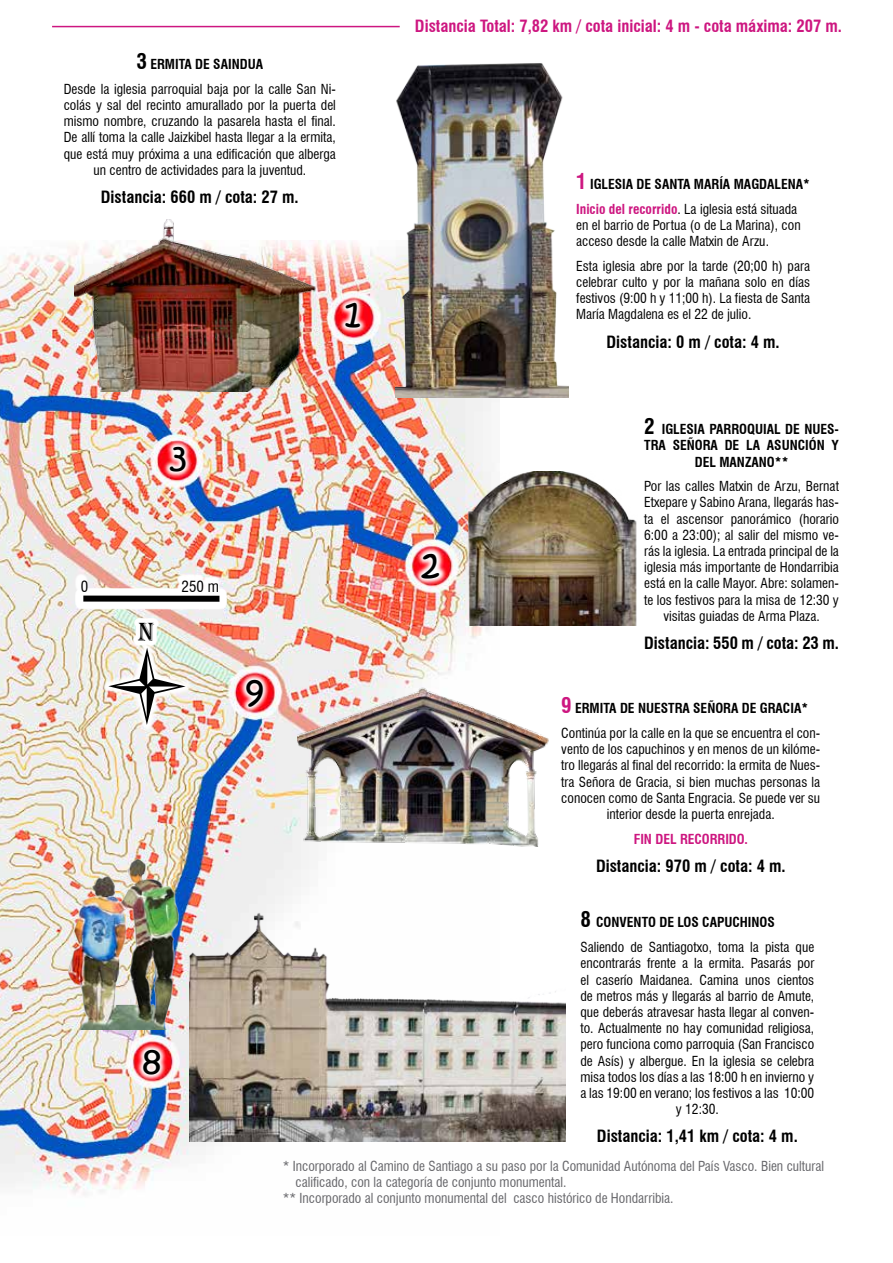
<style>
.page{position:relative;width:893px;height:1263px;background:#fff}
.page>*{position:absolute;margin:0;border:0;box-sizing:border-box;transform-origin:0 0}
.t1{font:90px "Webdings";color:#000}
.t2{font:36px "Kristen ITC";color:#000}
.t3{font:27px "Algerian";color:#000}
.t4{font:700 condensed 16.5px "Swiss 721 BT";color:#000}
.t5{font:700 condensed 16.5px "Swiss 721 BT";color:#cd1680}
.t6{font:condensed 15px "Swiss 721 BT";color:#000}
.t7{font:condensed 13.5px/16.2px "Swiss 721 BT";color:#000;text-align:center}
.t8{font:condensed 13.5px "Swiss 721 BT";color:#67676b}
.t9{font:700 condensed 13.5px/16.2px "Swiss 721 BT";color:#000;text-align:center}
.t10{font:700 condensed 13.5px "Swiss 721 BT";color:#cd1680}
.s1{font-weight:700;font-size:21px}
.s2{font-weight:700}
.s3{font-size:21px;color:#cd1680}
.s4{color:#cd1680}
.s5{font-weight:400}
.s6{font-size:21px}
.s7{font-weight:700;font-size:21px;color:#cd1680}
</style>
<div class="page">
<img style="left:0;top:240px;width:492px;height:955px">
<svg style="left:414px;top:546px;width:33px;height:40px"></svg>
<svg style="left:163px;top:440px;width:30px;height:38px"></svg>
<svg style="left:338px;top:296px;width:29px;height:39px"></svg>
<svg style="left:136px;top:1042px;width:31px;height:39px"></svg>
<svg style="left:239px;top:673px;width:31px;height:41px"></svg>
<img style="left:298px;top:682px;width:251px;height:164px">
<img style="left:189px;top:906px;width:377px;height:236px">
<img style="left:468px;top:471px;width:169px;height:155px">
<img style="left:395px;top:63px;width:173px;height:335px">
<img style="left:74px;top:219px;width:243px;height:172px">
<img style="left:101px;top:640px;width:92px;height:92px">
<div style="left:133px;top:618px;width:26px;height:27px;background:#fff"></div>
<img style="left:68px;top:850px;width:121px;height:179px">
<div style="left:76px;top:588px;width:151px;height:21px;background:#fff"></div>
<div style="left:83px;top:596px;width:136px;height:6px;background:#000"></div>
<svg style="left:75px;top:574px;width:145px;height:19px"></svg>
<hr style="left:52px;top:26px;width:348px;height:1px;background:#cd1680">
<p class="t7" style="left:64px;top:52px;width:274px;line-height:24.8px"><span class="s1">3</span> <span class="s2">ERMITA DE SAINDUA<br></span>Desde la iglesia parroquial baja por la calle San Ni-</p>
<p class="t7" style="left:64px;top:97px;width:274px">colás y sal del recinto amurallado por la puerta del mismo nombre, cruzando la pasarela hasta el final.<br>De allí toma la calle Jaizkibel hasta llegar a la ermita, que está muy próxima a una edificación que alberga un centro de actividades para la juventud.</p>
<p class="t4" style="left:101px;top:187px;width:199px">Distancia: 660 m / cota: 27 m.</p>
<h2 class="t2" style="left:344px;top:290px;width:18px">1</h2>
<h2 class="t2" style="left:170px;top:434px;width:18px">3</h2>
<p class="t6" style="left:81px;top:578px;width:9px">0</p>
<p class="t6" style="left:182px;top:578px;width:39px">250 m</p>
<h3 class="t3" style="left:138px;top:617px;width:18px">N</h3>
<h1 class="t1" style="left:102px;top:641px;width:91px">●</h1>
<h2 class="t2" style="left:245px;top:667px;width:20px">9</h2>
<h2 class="t2" style="left:142px;top:1037px;width:21px">8</h2>
<p class="t5" style="left:415px;top:16px;width:428px">Distancia Total: 7,82 km / cota inicial: 4 m - cota máxima: 207 m.</p>
<h2 class="t2" style="left:421px;top:541px;width:19px">2</h2>
<p class="t9" style="left:576px;top:172px;width:235px;line-height:24.8px;text-align:left"><span class="s3">1</span> IGLESIA DE SANTA MARÍA MAGDALENA*<br><span class="s4">Inicio del recorrido</span><span class="s5">. La iglesia está situada</span></p>
<p class="t7" style="left:576px;top:217px;width:226px;text-align:left">en el barrio de Portua (o de La Marina), con acceso desde la calle Matxin de Arzu.</p>
<p class="t7" style="left:576px;top:258px;width:235px;text-align:justify">Esta iglesia abre por la tarde (20;00 h) para celebrar culto y por la mañana solo en días festivos (9:00 h y 11;00 h). La fiesta de Santa María Magdalena es el 22 de julio.</p>
<p class="t4" style="left:607px;top:332px;width:175px">Distancia: 0 m / cota: 4 m.</p>
<p class="t9" style="left:644px;top:421px;width:196px"><span class="s6">2</span> IGLESIA PARROQUIAL DE NUES-<br>TRA SEÑORA DE LA ASUNCIÓN Y<br>DEL MANZANO**</p>
<p class="t7" style="left:644px;top:478px;width:196px">Por las calles Matxin de Arzu, Bernat Etxepare y Sabino Arana, llegarás has&shy;ta el ascensor panorámico (horario 6:00 a 23:00); al salir del mismo ve&shy;rás la iglesia. La entrada principal de la iglesia más importante de Hondarribia está en la calle Mayor. Abre: solamen&shy;te los festivos para la misa de 12:30 y visitas guiadas de Arma Plaza.</p>
<p class="t4" style="left:644px;top:633px;width:196px">Distancia: 550 m / cota: 23 m.</p>
<p class="t7" style="left:561px;top:696px;width:260px;line-height:24.8px;text-align:left"><span class="s7">9</span> <span class="s2">ERMITA DE NUESTRA SEÑORA DE GRACIA*<br></span>Continúa por la calle en la que se encuentra el con-</p>
<p class="t7" style="left:561px;top:741px;width:260px">vento de los capuchinos y en menos de un kilóme&shy;tro llegarás al final del recorrido: la ermita de Nues&shy;tra Señora de Gracia, si bien muchas personas la conocen como de Santa Engracia. Se puede ver su interior desde la puerta enrejada.</p>
<p class="t10" style="left:634px;top:831px;width:116px">FIN DEL RECORRIDO.</p>
<p class="t4" style="left:596px;top:856px;width:191px">Distancia: 970 m / cota: 4 m.</p>
<p class="t7" style="left:580px;top:910px;width:235px;line-height:24.8px;text-align:left"><span class="s1">8</span> <span class="s2">CONVENTO DE LOS CAPUCHINOS<br></span>Saliendo de Santiagotxo, toma la pista que</p>
<p class="t7" style="left:580px;top:955px;width:235px">encontrarás frente a la ermita. Pasarás por el caserío Maidanea. Camina unos cientos de metros más y llegarás al barrio de Amute, que deberás atravesar hasta llegar al conven&shy;to. Actualmente no hay comunidad religiosa, pero funciona como parroquia (San Francisco de Asís) y albergue. En la iglesia se celebra misa todos los días a las 18:00 h en invierno y a las 19:00 en verano; los festivos a las 10:00 y 12:30.</p>
<p class="t4" style="left:597px;top:1126px;width:202px">Distancia: 1,41 km / cota: 4 m.</p>
<p class="t8" style="left:283px;top:1158px;width:543px">* Incorporado al Camino de Santiago a su paso por la Comunidad Autónoma del País Vasco. Bien cultural</p>
<p class="t8" style="left:296px;top:1174px;width:273px">calificado, con la categoría de conjunto monumental.</p>
<p class="t8" style="left:283px;top:1190px;width:392px">** Incorporado al conjunto monumental del casco histórico de Hondarribia.</p>
</div>
